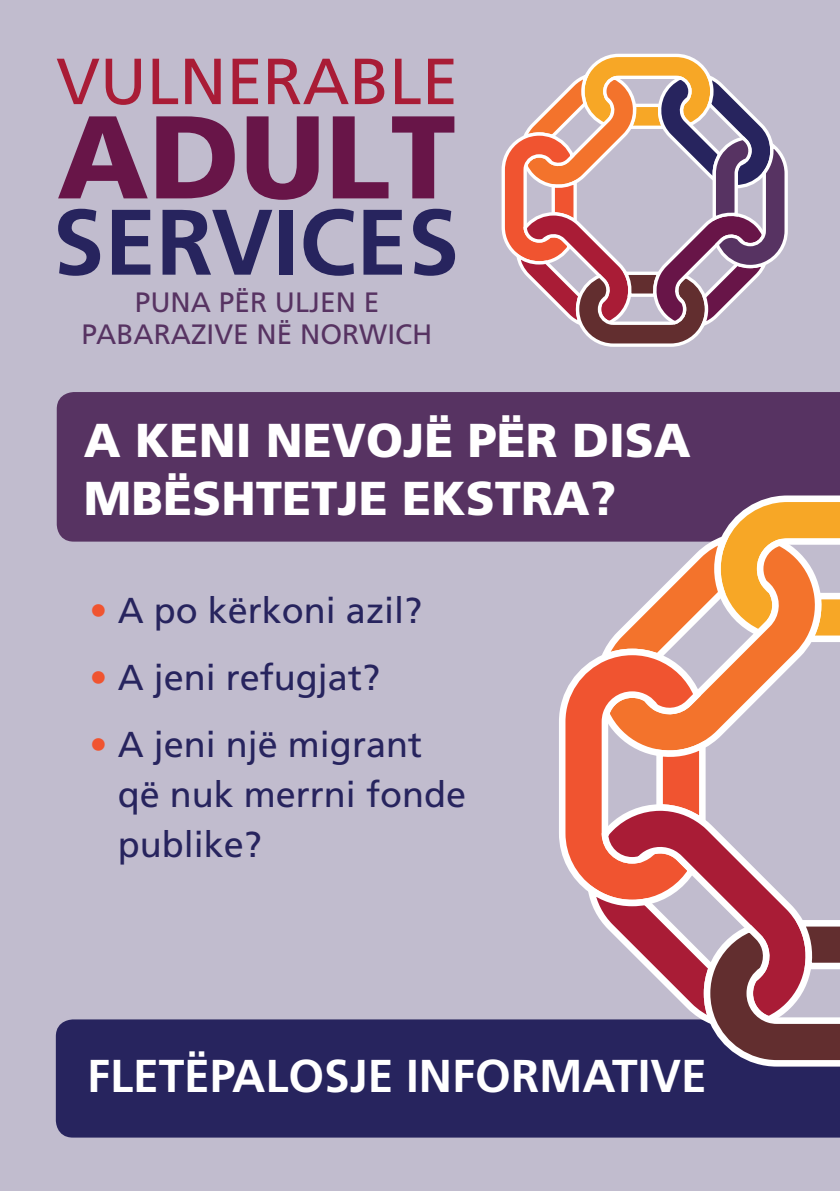
<style>
.page{position:relative;width:840px;height:1191px;background:#fff}
.page>*{position:absolute;margin:0;border:0;box-sizing:border-box;transform-origin:0 0}
.t1{font:900 47.4px/58.6px "Frutiger";color:#fff}
.t2{font:700 46px "Frutiger";color:#fff}
.t3{font:36px/50px "Frutiger";color:#27245e}
.t4{font:28px/32px "Frutiger";color:#573362;text-align:center}
.s1{color:#f05430}
</style>
<div class="page">
<div style="left:0;top:0;width:839px;height:1191px;background:#c1bcce"></div>
<div style="left:57px;top:392px;width:782px;height:149px;background:#573362"></div>
<div style="left:56px;top:1019px;width:783px;height:118px;background:#27245e"></div>
<svg style="left:57px;top:59px;width:42px;height:45px"></svg>
<svg style="left:106px;top:59px;width:35px;height:46px"></svg>
<svg style="left:152px;top:59px;width:26px;height:45px"></svg>
<svg style="left:185px;top:59px;width:35px;height:45px"></svg>
<svg style="left:232px;top:59px;width:26px;height:45px"></svg>
<svg style="left:268px;top:59px;width:80px;height:45px"></svg>
<svg style="left:355px;top:59px;width:29px;height:45px"></svg>
<svg style="left:395px;top:59px;width:25px;height:45px"></svg>
<svg style="left:428px;top:59px;width:25px;height:45px"></svg>
<svg style="left:58px;top:116px;width:90px;height:82px"></svg>
<svg style="left:156px;top:116px;width:79px;height:82px"></svg>
<svg style="left:246px;top:116px;width:72px;height:84px"></svg>
<svg style="left:332px;top:116px;width:122px;height:82px"></svg>
<svg style="left:58px;top:209px;width:42px;height:67px"></svg>
<svg style="left:112px;top:210px;width:38px;height:65px"></svg>
<svg style="left:162px;top:209px;width:110px;height:66px"></svg>
<div style="left:279px;top:210px;width:13px;height:65px;background:#27245e"></div>
<svg style="left:303px;top:209px;width:51px;height:67px"></svg>
<svg style="left:363px;top:210px;width:39px;height:65px"></svg>
<svg style="left:413px;top:209px;width:42px;height:67px"></svg>
<svg style="left:559px;top:701px;width:3px;height:152px"></svg>
<svg style="left:562px;top:492px;width:277px;height:577px"></svg>
<svg style="left:501px;top:53px;width:287px;height:294px"></svg>
<p class="t4" style="left:81px;top:286px;width:352px">PUNA PËR ULJEN E<br>PABARAZIVE NË NORWICH</p>
<h1 class="t1" style="left:84px;top:411px;width:608px">A KENI NEVOJË PËR DISA<br>MBËSHTETJE EKSTRA?</h1>
<p class="t3" style="left:90px;top:585px;width:334px"><span class="s1">•</span> A po kërkoni azil?</p>
<p class="t3" style="left:90px;top:652px;width:292px"><span class="s1">•</span> A jeni refugjat?</p>
<p class="t3" style="left:118px;top:719px;width:350px;text-indent:-28px"><span class="s1">•</span> A jeni një migrant që nuk merrni fonde publike?</p>
<p class="t2" style="left:87px;top:1049px;width:621px">FLETËPALOSJE INFORMATIVE</p>
</div>
